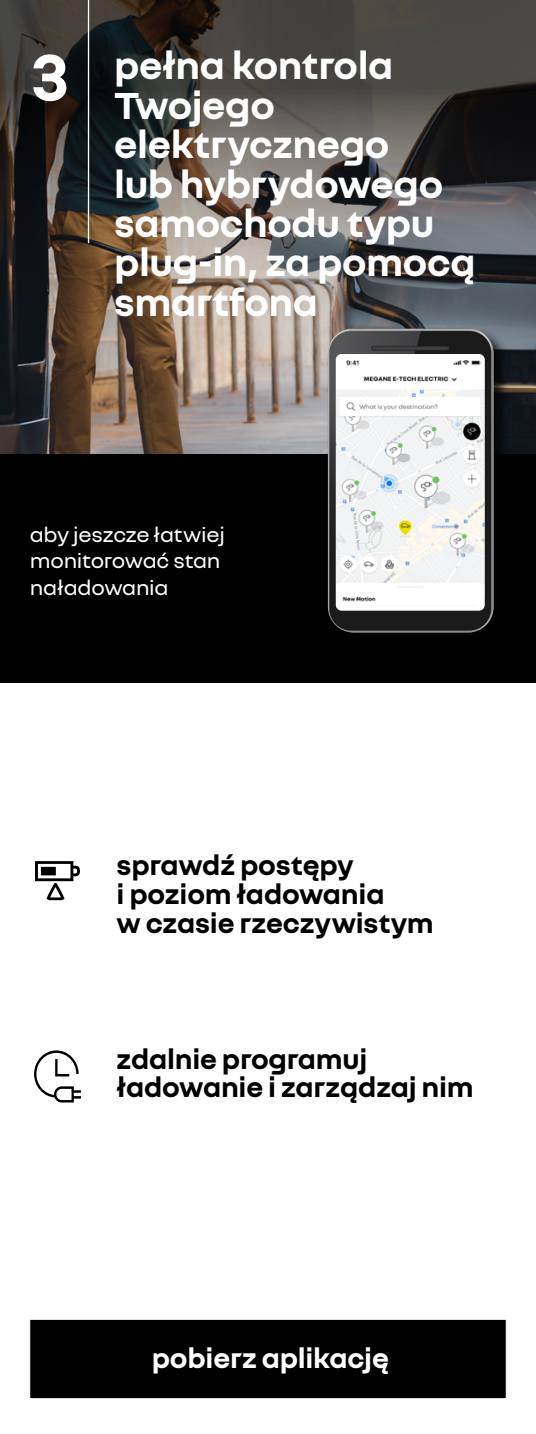
<style>
.page{position:relative;width:536px;height:1434px;background:#fff}
.page>*{position:absolute;margin:0;border:0;box-sizing:border-box;transform-origin:0 0}
.t1{font:700 70.88px "Nouvel R";color:#fff}
.t2{font:700 40.6px/39.4px "Nouvel R";letter-spacing:-.01em;color:#fff}
.t3{font:700 29.4px/28.9px "Nouvel R";letter-spacing:-.005em;color:#000}
.t4{font:700 29.4px "Nouvel R";letter-spacing:-.005em;color:#fff}
.t5{font:22.4px/26.6px "Nouvel R";letter-spacing:-.01em;color:#fff}
</style>
<div class="page">
<svg style="left:0;top:0;width:536px;height:454px;background:#56514c"></svg>
<div style="left:0;top:454px;width:536px;height:228px;background:#000"></div>
<hr style="left:88px;top:0;width:1px;height:243px;background:#fff">
<div style="left:29px;top:1319px;width:477px;height:80px;background:#000;border:1px solid #fff"></div>
<svg style="left:35px;top:861px;width:45px;height:39px"></svg>
<svg style="left:34px;top:1050px;width:47px;height:52px"></svg>
<div style="left:326px;top:326px;width:183px;height:323px;background:#000;opacity:.75"></div>
<img style="left:328px;top:328px;width:166px;height:304px">
<img style="left:336px;top:354px;width:149px;height:257px">
<h1 class="t1" style="left:31px;top:31px;width:40px">3</h1>
<h2 class="t2" style="left:114px;top:44px;width:363px">pełna kontrola<br>Twojego elektrycznego<br>lub hybrydowego samochodu typu plug-in, za pomocą smartfona</h2>
<p class="t5" style="left:30px;top:520px;width:197px">aby jeszcze łatwiej monitorować stan naładowania</p>
<p class="t3" style="left:117px;top:849px;width:319px">sprawdź postępy<br>i poziom ładowania<br>w czasie rzeczywistym</p>
<p class="t3" style="left:117px;top:1042px;width:358px">zdalnie programuj ładowanie i zarządzaj nim</p>
<p class="t4" style="left:152px;top:1339px;width:239px">pobierz aplikację</p>
</div>
